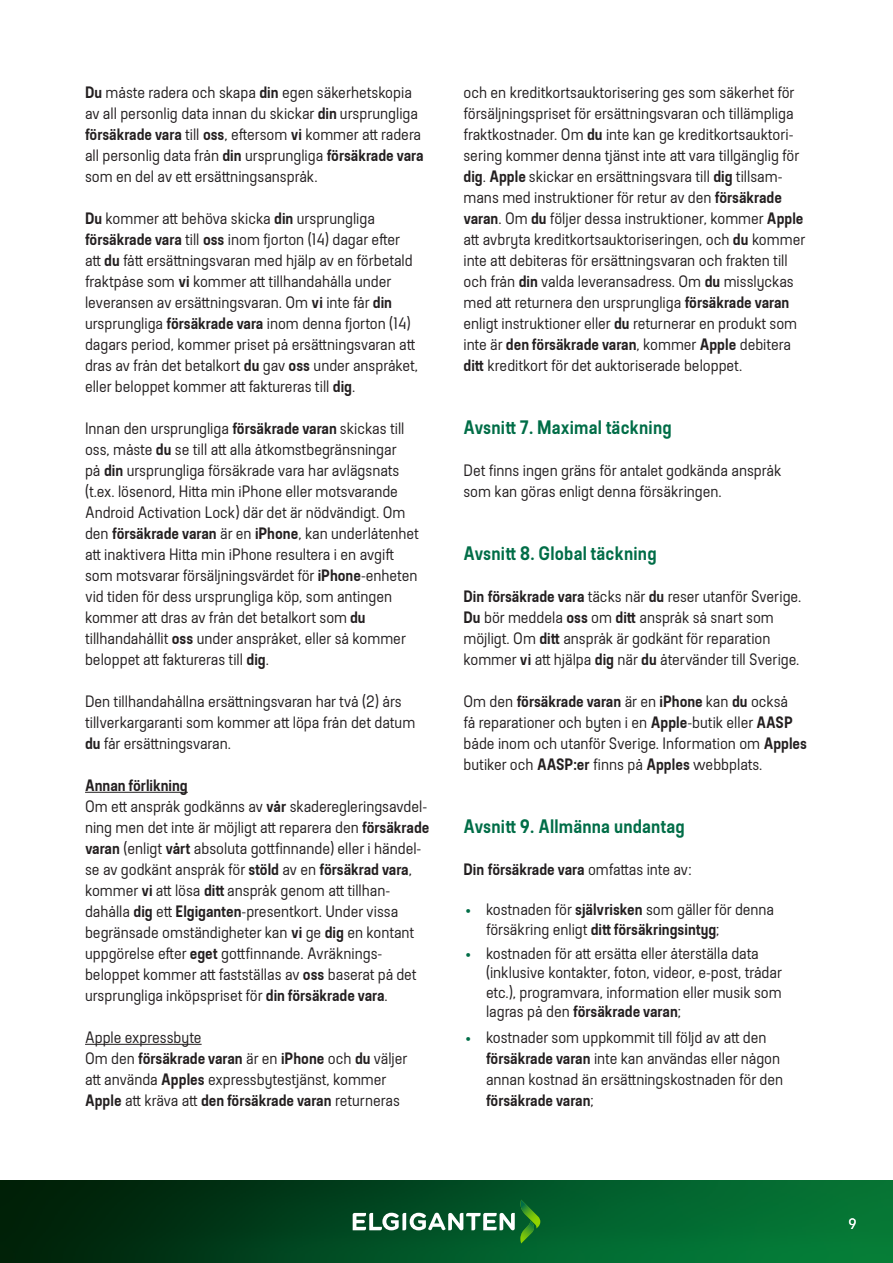
<style>
.page{position:relative;width:893px;height:1263px;background:#fff}
.page>*{position:absolute;margin:0;border:0;box-sizing:border-box;transform-origin:0 0}
.t1{font:600 19.5px "Elkjop Bodytext";letter-spacing:.01em;color:#006d47}
.t2{font:16.5px/21px "Elkjop Bodytext";color:#231f20}
.t3{font:600 16.5px "Elkjop Bodytext";color:#231f20}
.t4{font:15px "Elkjop Bodytext";color:#fff}
.s1{font-weight:600}
.s2{font-weight:400}
.s3{color:#006d47}
</style>
<div class="page">
<img style="left:0;top:1180px;width:893px;height:83px">
<svg style="left:353px;top:1200px;width:187px;height:43px;background:#30734a"></svg>
<hr style="left:85px;top:792px;width:103px;height:1px;background:#231f20">
<hr style="left:85px;top:1044px;width:117px;height:1px;background:#231f20">
<p class="t2" style="left:85px;top:82px;width:340px"><span class="s1">Du</span> måste radera och skapa <span class="s1">din</span> egen säkerhetskopia av all personlig data innan du skickar <span class="s1">din</span> ursprungliga <span class="s1">försäkrade vara</span> till <span class="s1">oss</span>, eftersom <span class="s1">vi</span> kommer att radera all personlig data från <span class="s1">din</span> ursprungliga <span class="s1">försäkrade vara </span>som en del av ett ersättningsanspråk.</p>
<p class="t2" style="left:85px;top:208px;width:335px"><span class="s1">Du</span> kommer att behöva skicka <span class="s1">din</span> ursprungliga <span class="s1">försäkrade vara</span> till <span class="s1">oss</span> inom fjorton (14) dagar efter att <span class="s1">du</span> fått ersättningsvaran med hjälp av en förbetald fraktpåse som <span class="s1">vi</span> kommer att tillhandahålla under leveransen av ersättningsvaran. Om <span class="s1">vi</span> inte får <span class="s1">din </span>ursprungliga <span class="s1">försäkrade vara</span> inom denna fjorton (14) dagars period, kommer priset på ersättningsvaran att dras av från det betalkort <span class="s1">du</span> gav <span class="s1">oss</span> under anspråket, eller beloppet kommer att faktureras till <span class="s1">dig</span>.</p>
<p class="t2" style="left:85px;top:418px;width:335px">Innan den ursprungliga <span class="s1">försäkrade varan</span> skickas till oss, måste <span class="s1">du</span> se till att alla åtkomstbegränsningar<br>på <span class="s1">din</span> ursprungliga försäkrade vara har avlägsnats (t.ex. lösenord, Hitta min iPhone eller motsvarande Android Activation Lock) där det är nödvändigt. Om den <span class="s1">försäkrade varan</span> är en <span class="s1">iPhone</span>, kan underlåtenhet att inaktivera Hitta min iPhone resultera i en avgift som motsvarar försäljningsvärdet för <span class="s1">iPhone</span>-enheten vid tiden för dess ursprungliga köp, som antingen kommer att dras av från det betalkort som <span class="s1">du </span>tillhandahållit <span class="s1">oss</span> under anspråket, eller så kommer beloppet att faktureras till <span class="s1">dig</span>.</p>
<p class="t2" style="left:85px;top:691px;width:332px">Den tillhandahållna ersättningsvaran har två (2) års tillverkargaranti som kommer att löpa från det datum <span class="s1">du</span> får ersättningsvaran.</p>
<p class="t2" style="left:85px;top:775px;width:346px"><span class="s1">Annan förlikning<br></span>Om ett anspråk godkänns av <span class="s1">vår</span> skaderegleringsavdel&shy;ning men det inte är möjligt att reparera den <span class="s1">försäkrade varan</span> (enligt <span class="s1">vårt</span> absoluta gottfinnande) eller i händel&shy;se av godkänt anspråk för <span class="s1">stöld</span> av en <span class="s1">försäkrad vara</span>, kommer <span class="s1">vi</span> att lösa <span class="s1">ditt</span> anspråk genom att tillhan&shy;dahålla <span class="s1">dig</span> ett <span class="s1">Elgiganten</span>-presentkort. Under vissa begränsade omständigheter kan <span class="s1">vi</span> ge <span class="s1">dig</span> en kontant uppgörelse efter <span class="s1">eget</span> gottfinnande. Avräknings&shy;beloppet kommer att fastställas av <span class="s1">oss</span> baserat på det ursprungliga inköpspriset för <span class="s1">din försäkrade vara</span>.</p>
<p class="t2" style="left:85px;top:1027px;width:324px">Apple expressbyte<br>Om den <span class="s1">försäkrade varan</span> är en <span class="s1">iPhone</span> och <span class="s1">du</span> väljer att använda <span class="s1">Apples</span> expressbytestjänst, kommer <span class="s1">Apple</span> att kräva att <span class="s1">den försäkrade varan</span> returneras</p>
<p class="t2" style="left:463px;top:82px;width:344px">och en kreditkortsauktorisering ges som säkerhet för försäljningspriset för ersättningsvaran och tillämpliga fraktkostnader. Om <span class="s1">du</span> inte kan ge kreditkortsauktori&shy;sering kommer denna tjänst inte att vara tillgänglig för <span class="s1">dig</span>. <span class="s1">Apple</span> skickar en ersättningsvara till <span class="s1">dig</span> tillsam&shy;mans med instruktioner för retur av den <span class="s1">försäkrade varan</span>. Om <span class="s1">du</span> följer dessa instruktioner, kommer <span class="s1">Apple </span>att avbryta kreditkortsauktoriseringen, och <span class="s1">du</span> kommer inte att debiteras för ersättningsvaran och frakten till och från <span class="s1">din</span> valda leveransadress. Om <span class="s1">du</span> misslyckas med att returnera den ursprungliga <span class="s1">försäkrade varan </span>enligt instruktioner eller <span class="s1">du</span> returnerar en produkt som inte är <span class="s1">den försäkrade varan</span>, kommer <span class="s1">Apple</span> debitera <span class="s1">ditt</span> kreditkort för det auktoriserade beloppet.</p>
<p class="t1" style="left:463px;top:416px;width:210px">Avsnitt 7. Maximal täckning</p>
<p class="t2" style="left:463px;top:460px;width:319px">Det finns ingen gräns för antalet godkända anspråk som kan göras enligt denna försäkringen.</p>
<p class="t1" style="left:463px;top:542px;width:195px">Avsnitt 8. Global täckning</p>
<p class="t2" style="left:463px;top:586px;width:339px"><span class="s1">Din försäkrade vara</span> täcks när <span class="s1">du</span> reser utanför Sverige.<br><span class="s1">Du</span> bör meddela <span class="s1">oss</span> om <span class="s1">ditt</span> anspråk så snart som möjligt. Om <span class="s1">ditt</span> anspråk är godkänt för reparation kommer <span class="s1">vi</span> att hjälpa <span class="s1">dig</span> när <span class="s1">du</span> återvänder till Sverige.</p>
<p class="t2" style="left:463px;top:691px;width:345px">Om den <span class="s1">försäkrade varan</span> är en <span class="s1">iPhone</span> kan <span class="s1">du</span> också<br>få reparationer och byten i en <span class="s1">Apple</span>-butik eller <span class="s1">AASP </span>både inom och utanför Sverige. Information om <span class="s1">Apples </span>butiker och <span class="s1">AASP:er</span> finns på <span class="s1">Apples</span> webbplats.</p>
<p class="t1" style="left:463px;top:815px;width:223px">Avsnitt 9. Allmänna undantag</p>
<p class="t3" style="left:463px;top:860px;width:230px">Din försäkrade vara <span class="s2">omfattas inte av:</span></p>
<p class="t2" style="left:486px;top:900px;width:290px;line-height:19.5px;text-indent:-21px"><span class="s3">•</span> kostnaden för <span class="s1">självrisken</span> som gäller för denna försäkring enligt <span class="s1">ditt försäkringsintyg</span>;</p>
<p class="t2" style="left:486px;top:943px;width:298px;line-height:19.5px;text-indent:-21px"><span class="s3">•</span> kostnaden för att ersätta eller återställa data (inklusive kontakter, foton, videor, e-post, trådar etc.), programvara, information eller musik som lagras på den <span class="s1">försäkrade varan</span>;</p>
<p class="t2" style="left:486px;top:1027px;width:299px;text-indent:-21px"><span class="s3">•</span> kostnader som uppkommit till följd av att den <span class="s1">försäkrade varan</span> inte kan användas eller någon annan kostnad än ersättningskostnaden för den <span class="s1">försäkrade varan</span>;</p>
<p class="t4" style="left:849px;top:1216px;width:10px">9</p>
</div>
